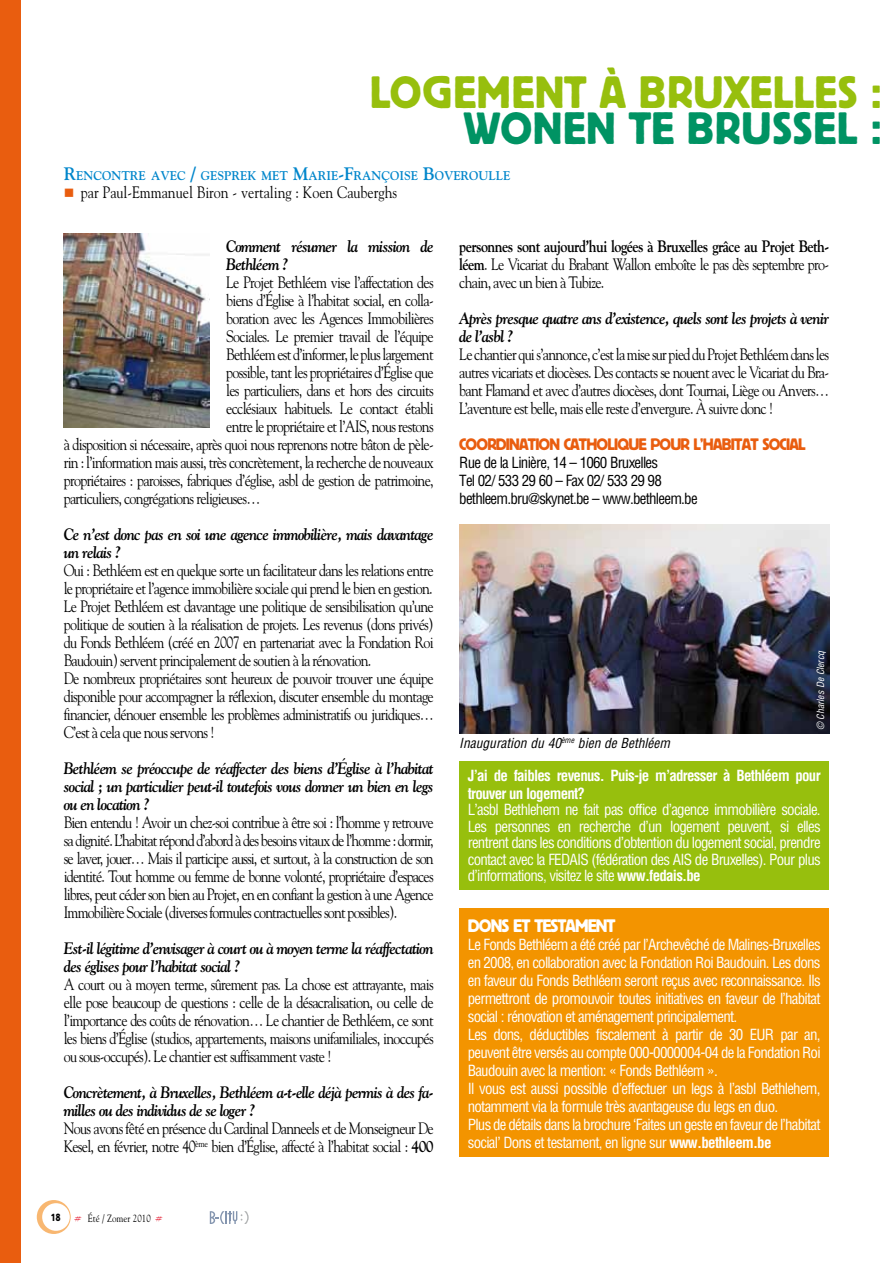
<style>
.page{position:relative;width:893px;height:1263px;background:#fff}
.page>*{position:absolute;margin:0;border:0;box-sizing:border-box;transform-origin:0 0}
.t1{font:45px "Block BE";letter-spacing:.02em;color:#97bf0d}
.t2{font:45px "Block BE";letter-spacing:.02em;color:#009363}
.t3{font:18px "Block BE";letter-spacing:-.05em;color:#fff}
.t4{font:16.5px/18px "Goudy Std";letter-spacing:-.05em;color:#000;text-align:justify;scale:.85 1}
.t5{font:italic 700 16.5px/18px "Goudy Std";letter-spacing:-.05em;color:#000;scale:.9 1}
.t6{font:16.5px "Goudy Std";color:#000;scale:.85 1}
.t7{font:16.5px "Block BE";letter-spacing:-.05em;color:#e95d0f}
.t8{font:condensed 15px/18px "Helvetica LT Std";letter-spacing:-.05em;color:#fff;text-align:justify}
.t9{font:condensed 15px/18px "Helvetica LT Std";letter-spacing:-.05em;color:#000}
.t10{font:700 condensed 15px/18px "Helvetica LT Std";letter-spacing:-.05em;color:#fff}
.t11{font:italic condensed 13.5px "Helvetica LT Std";color:#000}
.t12{font:700 12.6px "Goudy Std";color:#0086cb;scale:.95 1}
.t13{font:10.5px "Goudy Std";color:#000;scale:.85 1}
.t14{font:10.5px "Block BE";color:#000;scale:.85 1}
.t15{font:italic condensed 9.75px "Helvetica LT Std";color:#fff}
.s1{font-size:18px}
.s2{color:#e95d0f}
.s3{font-weight:700}
.s4{color:#e2001a}
</style>
<div class="page">
<svg style="left:37px;top:1200px;width:34px;height:34px"></svg>
<div style="left:42px;top:1203px;width:28px;height:28px;background:#fff;border-radius:50%"></div>
<svg style="left:210px;top:1211px;width:39px;height:13px"></svg>
<div style="left:0;top:0;width:21px;height:1263px;background:#e95d0f"></div>
<div style="left:459px;top:761px;width:370px;height:129px;background:#97bf0d"></div>
<div style="left:459px;top:908px;width:370px;height:249px;background:#f39400"></div>
<img style="left:459px;top:525px;width:370px;height:208px">
<img style="left:64px;top:234px;width:145px;height:194px">
<h1 class="t1" style="left:370px;top:67px;width:513px">LOGEMENT À BRUXELLES :</h1>
<h1 class="t2" style="left:464px;top:103px;width:420px">WONEN TE BRUSSEL :</h1>
<p class="t12" style="left:64px;top:168px;width:472px"><span class="s1">R</span>ENCONTRE AVEC <span class="s1">/</span> GESPREK MET <span class="s1">M</span>ARIE<span class="s1">-F</span>RANÇOISE <span class="s1">B</span>OVEROULLE</p>
<p class="t6" style="left:64px;top:182px;width:394px"><span class="s2">■</span> par Paul-Emmanuel Biron - vertaling : Koen Cauberghs</p>
<p class="t5" style="left:226px;top:237px;width:232px">Comment résumer la mission de<br>Bethléem ?</p>
<p class="t4" style="left:226px;top:273px;width:246px">Le Projet Bethléem vise l’affectation des</p>
<p class="t4" style="left:226px;top:291px;width:246px">biens d’Église à l’habitat social, en colla-</p>
<p class="t4" style="left:226px;top:309px;width:246px">boration avec les Agences Immobilières</p>
<p class="t4" style="left:226px;top:327px;width:246px">Sociales. Le premier travail de l’équipe</p>
<p class="t4" style="left:226px;top:345px;width:246px">Bethléem est d’informer, le plus largement</p>
<p class="t4" style="left:226px;top:363px;width:246px">possible, tant les propriétaires d’Église que</p>
<p class="t4" style="left:226px;top:381px;width:246px">les particuliers, dans et hors des circuits</p>
<p class="t4" style="left:226px;top:399px;width:246px">ecclésiaux habituels. Le contact établi</p>
<p class="t4" style="left:226px;top:417px;width:246px">entre le propriétaire et l’AIS, nous restons</p>
<p class="t4" style="left:64px;top:435px;width:437px">à disposition si nécessaire, après quoi nous reprenons notre bâton de pèle-</p>
<p class="t4" style="left:64px;top:453px;width:437px">rin : l’information mais aussi, très concrètement, la recherche de nouveaux</p>
<p class="t4" style="left:64px;top:471px;width:437px">propriétaires : paroisses, fabriques d’église, asbl de gestion de patrimoine,</p>
<p class="t4" style="left:64px;top:489px;width:233px">particuliers, congrégations religieuses…</p>
<p class="t5" style="left:64px;top:525px;width:413px">Ce n’est donc pas en soi une agence immobilière, mais davantage un relais ?</p>
<p class="t4" style="left:64px;top:561px;width:437px;text-align:left">Oui : Bethléem est en quelque sorte un facilitateur dans les relations entre le propriétaire et l’agence immobilière sociale qui prend le bien en gestion.<br>Le Projet Bethléem est davantage une politique de sensibilisation qu’une politique de soutien à la réalisation de projets. Les revenus (dons privés) du Fonds Bethléem (créé en 2007 en partenariat avec la Fondation Roi Baudouin) servent principalement de soutien à la rénovation.<br>De nombreux propriétaires sont heureux de pouvoir trouver une équipe disponible pour accompagner la réflexion, discuter ensemble du montage financier, dénouer ensemble les problèmes administratifs ou juridiques… C’est à cela que nous servons !</p>
<p class="t5" style="left:64px;top:759px;width:413px;text-align:justify">Bethléem se préoccupe de réaffecter des biens d’Église à l’habitat social ; un particulier peut-il toutefois vous donner un bien en legs ou en location ?</p>
<p class="t4" style="left:64px;top:813px;width:437px">Bien entendu ! Avoir un chez-soi contribue à être soi : l’homme y retrouve sa dignité. L’habitat répond d’abord à des besoins vitaux de l’homme : dormir, se laver, jouer… Mais il participe aussi, et surtout, à la construction de son identité. Tout homme ou femme de bonne volonté, propriétaire d’espaces libres, peut céder son bien au Projet, en en confiant la gestion à une Agence Immobilière Sociale (diverses formules contractuelles sont possibles).</p>
<p class="t5" style="left:64px;top:939px;width:413px">Est-il légitime d’envisager à court ou à moyen terme la réaffectation des églises pour l’habitat social ?</p>
<p class="t4" style="left:64px;top:975px;width:437px">A court ou à moyen terme, sûrement pas. La chose est attrayante, mais elle pose beaucoup de questions : celle de la désacralisation, ou celle de l’importance des coûts de rénovation… Le chantier de Bethléem, ce sont les biens d’Église (studios, appartements, maisons unifamiliales, inoccupés ou sous-occupés). Le chantier est suffisamment vaste !</p>
<p class="t5" style="left:64px;top:1083px;width:413px">Concrètement, à Bruxelles, Bethléem a-t-elle déjà permis à des fa&shy;milles ou des individus de se loger ?</p>
<p class="t4" style="left:64px;top:1119px;width:437px">Nous avons fêté en présence du Cardinal Danneels et de Monseigneur De<br>Kesel, en février, notre 40<sup>ème</sup> bien d’Église, affecté à l’habitat social : <span class="s3">400</span></p>
<p class="t14" style="left:51px;top:1211px;width:13px">18</p>
<p class="t13" style="left:75px;top:1211px;width:104px"><span class="s4">#</span> Été / Zomer 2010 <span class="s4">#</span></p>
<p class="t4" style="left:459px;top:237px;width:437px"><span class="s3">personnes sont aujourd’hui logées à Bruxelles grâce au Projet Beth&shy;léem</span>. Le Vicariat du Brabant Wallon emboîte le pas dès septembre pro&shy;chain, avec un bien à Tubize.</p>
<p class="t5" style="left:459px;top:309px;width:412px">Après presque quatre ans d’existence, quels sont les projets à venir de l’asbl ?</p>
<p class="t4" style="left:459px;top:345px;width:437px">Le chantier qui s’annonce, c’est la mise sur pied du Projet Bethléem dans les autres vicariats et diocèses. Des contacts se nouent avec le Vicariat du Bra&shy;bant Flamand et avec d’autres diocèses, dont Tournai, Liège ou Anvers… L’aventure est belle, mais elle reste d’envergure. À suivre donc !</p>
<p class="t7" style="left:459px;top:435px;width:348px">COORDINATION CATHOLIQUE POUR L’HABITAT SOCIAL</p>
<p class="t9" style="left:459px;top:453px;width:240px">Rue de la Linière, 14 – 1060 Bruxelles<br>Tel 02/ 533 29 60 – Fax 02/ 533 29 98 bethleem.bru@skynet.be – www.bethleem.be</p>
<p class="t11" style="left:459px;top:734px;width:212px">Inauguration du 40<sup>ème</sup> bien de Bethléem</p>
<p class="t15" style="left:814px;top:730px;width:81px;rotate:-90deg">© Charles De Clercq</p>
<p class="t10" style="left:468px;top:766px;width:354px">J’ai de faibles revenus. Puis-je m’adresser à Bethléem pour trouver un logement?</p>
<p class="t8" style="left:468px;top:801px;width:354px;line-height:16.5px">L’asbl Bethlehem ne fait pas office d’agence immobilière sociale.<br>Les personnes en recherche d’un logement peuvent, si elles rentrent dans les conditions d’obtention du logement social, prendre contact avec la FEDAIS (fédération des AIS de Bruxelles). Pour plus d’informations, visitez le site <span class="s3">www.fedais.be</span></p>
<p class="t3" style="left:468px;top:916px;width:149px">DONS ET TESTAMENT</p>
<p class="t8" style="left:468px;top:935px;width:354px;text-align:left">Le Fonds Bethléem a été créé par l’Archevêché de Malines-Bruxelles en 2008, en collaboration avec la Fondation Roi Baudouin. Les dons en faveur du Fonds Bethléem seront reçus avec reconnaissance. Ils permettront de promouvoir toutes initiatives en faveur de l’habitat social : rénovation et aménagement principalement.<br>Les dons, déductibles fiscalement à partir de 30 EUR par an, peuvent être versés au compte 000-0000004-04 de la Fondation Roi Baudouin avec la mention: « Fonds Bethléem ».<br>Il vous est aussi possible d’effectuer un legs à l’asbl Bethlehem, notamment via la formule très avantageuse du legs en duo.<br>Plus de détails dans la brochure ‘Faites un geste en faveur de l’habitat social’ Dons et testament, en ligne sur <span class="s3">www.bethleem.be</span></p>
</div>
